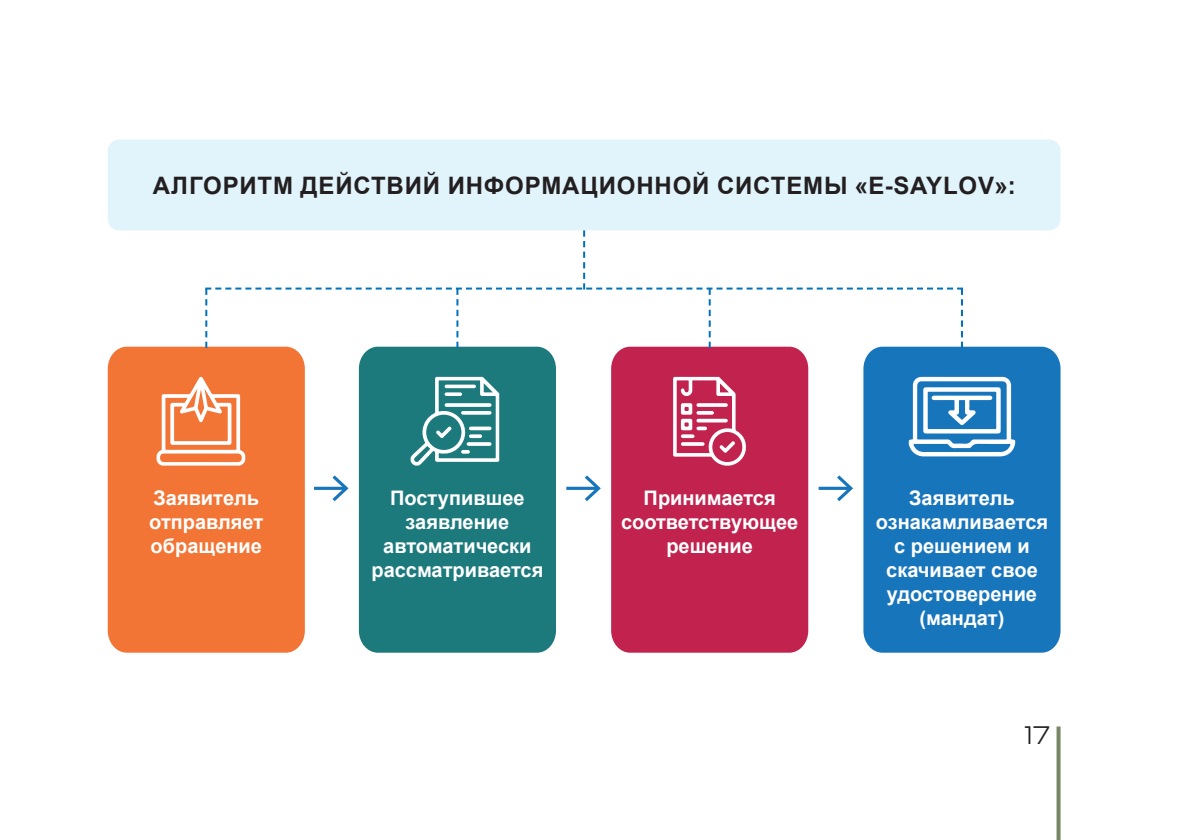
<style>
.page{position:relative;width:1191px;height:840px;background:#fff}
.page>*{position:absolute;margin:0;border:0;box-sizing:border-box;transform-origin:0 0}
.t1{font:100 32px "Road Radio";color:#231f20}
.Arial_abzatssiz{font:700 24px "Arial";letter-spacing:.035em;color:#231f20}
.Arial_abzatssiz-2{font:700 20px/24px "Arial";color:#fff;text-align:center}
</style>
<div class="page">
<svg style="left:1056px;top:726px;width:4px;height:113px"></svg>
<div style="left:108px;top:139px;width:952px;height:91px;background:#e1f4fc;border-radius:11px"></div>
<div style="left:108px;top:346px;width:197px;height:306px;background:#f37535"></div>
<div style="left:359px;top:348px;width:197px;height:304px;background:#1c797c"></div>
<div style="left:611px;top:348px;width:197px;height:304px;background:#c1224e"></div>
<div style="left:863px;top:346px;width:197px;height:306px;background:#1775bc"></div>
<hr style="left:314px;top:486px;width:31px;height:3px;background:#1775bc">
<svg style="left:332px;top:475px;width:16px;height:26px"></svg>
<hr style="left:566px;top:486px;width:31px;height:3px;background:#1775bc">
<svg style="left:585px;top:475px;width:16px;height:26px"></svg>
<hr style="left:818px;top:486px;width:31px;height:3px;background:#1775bc">
<svg style="left:837px;top:475px;width:16px;height:26px"></svg>
<svg style="left:157px;top:376px;width:88px;height:89px"></svg>
<svg style="left:410px;top:376px;width:89px;height:89px"></svg>
<svg style="left:673px;top:376px;width:73px;height:89px"></svg>
<svg style="left:908px;top:376px;width:107px;height:80px"></svg>
<svg style="left:205px;top:230px;width:758px;height:118px"></svg>
<p class="Arial_abzatssiz" style="left:153px;top:168px;width:864px">АЛГОРИТМ ДЕЙСТВИЙ ИНФОРМАЦИОННОЙ СИСТЕМЫ «E-SAYLOV»:</p>
<p class="Arial_abzatssiz-2" style="left:149px;top:485px;width:116px;text-align:left">Заявитель отправляет обращение</p>
<p class="Arial_abzatssiz-2" style="left:371px;top:485px;width:173px">Поступившее заявление автоматически рассматривается</p>
<p class="Arial_abzatssiz-2" style="left:621px;top:485px;width:179px">Принимается соответствующее решение</p>
<p class="Arial_abzatssiz-2" style="left:875px;top:485px;width:174px">Заявитель ознакамливается с решением и скачивает свое удостоверение (мандат)</p>
<h1 class="t1" style="left:1024px;top:716px;width:28px">17</h1>
</div>
